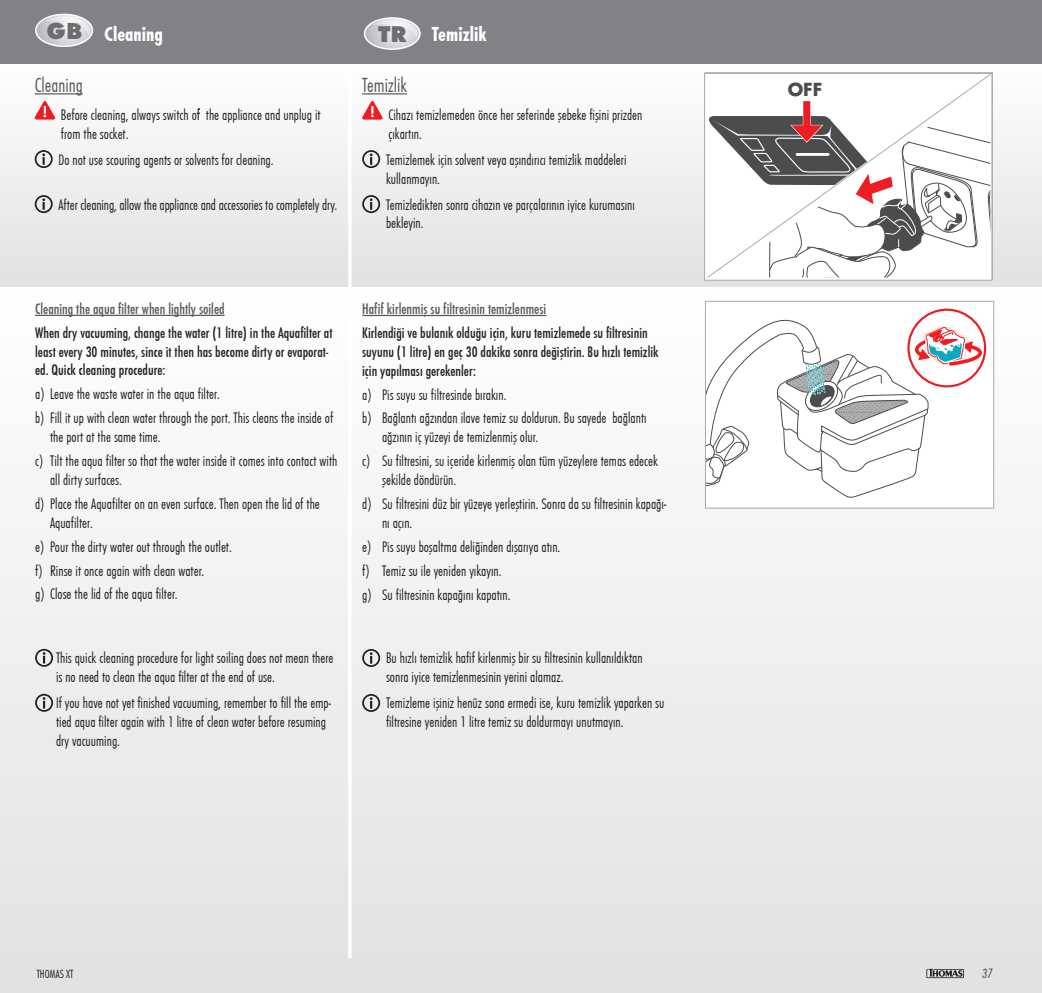
<style>
.page{position:relative;width:1042px;height:993px;background:#fff}
.page>*{position:absolute;margin:0;border:0;box-sizing:border-box;transform-origin:0 0}
.t1{font:800 23.62px "Function";color:#6c6d70}
.t2{font:700 21px "Futura Con";color:#fff}
.t3{font:300 21px "Futura Con";color:#57585a}
.t4{font:700 17.5px "Futura Std";color:#4b4c4d}
.t5{font:300 15.75px/23.8px "Futura Con";color:#231f20}
.t6{font:500 15.75px/18.9px "Futura Con";color:#231f20}
.t7{font:500 15.75px "Futura Con";color:#57585a}
.t8{font:14px "Futura Con Boo Obl";color:#57585a}
.t9{font:300 12.25px "Futura Con";color:#231f20}
.s1{font-family:"Function";font-weight:800;font-size:24.15px;color:#6c6d70}
</style>
<div class="page">
<div style="left:0;top:63px;width:1042px;height:225px;background:linear-gradient(to bottom,#fefefe,#dfe0e3)"></div>
<div style="left:0;top:0;width:1042px;height:63px;background:#808285"></div>
<div style="left:0;top:288px;width:1042px;height:704px;background:linear-gradient(to bottom,#fefefe,#e0e1e3)"></div>
<svg style="left:0;top:63px;width:1px;height:225px"></svg>
<div style="left:35px;top:14px;width:58px;height:33px;border:2px solid #fff;border-radius:50%"></div>
<svg style="left:36px;top:14px;width:56px;height:32px"></svg>
<hr style="left:35px;top:93px;width:48px;height:1px;background:#57585a">
<svg style="left:34px;top:101px;width:22px;height:18px"></svg>
<div style="left:35px;top:150px;width:18px;height:18px;border:2px solid #231f20;border-radius:50%"></div>
<svg style="left:42px;top:153px;width:3px;height:12px"></svg>
<div style="left:35px;top:195px;width:18px;height:18px;border:2px solid #231f20;border-radius:50%"></div>
<svg style="left:42px;top:198px;width:3px;height:12px"></svg>
<hr style="left:35px;top:314px;width:190px;height:2px;background:#57585a">
<div style="left:35px;top:648px;width:18px;height:18px;border:2px solid #231f20;border-radius:50%"></div>
<svg style="left:43px;top:652px;width:2px;height:11px"></svg>
<div style="left:35px;top:693px;width:18px;height:18px;border:2px solid #231f20;border-radius:50%"></div>
<svg style="left:43px;top:697px;width:2px;height:11px"></svg>
<hr style="left:362px;top:93px;width:45px;height:1px;background:#57585a">
<svg style="left:362px;top:101px;width:21px;height:18px"></svg>
<div style="left:362px;top:150px;width:18px;height:18px;border:2px solid #231f20;border-radius:50%"></div>
<svg style="left:370px;top:153px;width:2px;height:12px"></svg>
<div style="left:362px;top:195px;width:18px;height:18px;border:2px solid #231f20;border-radius:50%"></div>
<svg style="left:370px;top:198px;width:2px;height:12px"></svg>
<hr style="left:362px;top:315px;width:184px;height:1px;background:#57585a">
<div style="left:362px;top:648px;width:18px;height:18px;border:2px solid #231f20;border-radius:50%"></div>
<svg style="left:370px;top:652px;width:2px;height:11px"></svg>
<div style="left:362px;top:693px;width:18px;height:18px;border:2px solid #231f20;border-radius:50%"></div>
<svg style="left:370px;top:697px;width:2px;height:11px"></svg>
<div style="left:364px;top:17px;width:57px;height:33px;border:1px solid #fff;border-radius:50%"></div>
<svg style="left:364px;top:18px;width:56px;height:31px"></svg>
<svg style="left:706px;top:73px;width:285px;height:205px"></svg>
<svg style="left:708px;top:97px;width:282px;height:180px"></svg>
<div style="left:705px;top:301px;width:288px;height:207px;background:#fff"></div>
<div style="left:705px;top:301px;width:289px;height:207px;border:1px solid #a8a9ad"></div>
<svg style="left:705px;top:314px;width:278px;height:184px"></svg>
<div style="left:907px;top:308px;width:79px;height:79px;border:2px solid #ee1d23;border-radius:50%"></div>
<hr style="left:348px;top:74px;width:3px;height:883px;background:#fff">
<svg style="left:926px;top:968px;width:38px;height:9px"></svg>
<h2 class="t2" style="left:47px;top:19px;width:118px"><span class="s1">GB</span> Cleaning</h2>
<h2 class="t3" style="left:35px;top:71px;width:49px">Cleaning</h2>
<p class="t5" style="left:61px;top:104px;width:261px;line-height:18.9px">Before cleaning, always switch off the appliance and unplug it from the socket.</p>
<p class="t5" style="left:59px;top:147px;width:217px">Do not use scouring agents or solvents for cleaning.</p>
<p class="t5" style="left:59px;top:192px;width:280px">After cleaning, allow the appliance and accessories to completely dry.</p>
<h1 class="t1" style="left:378px;top:20px;width:31px">TR</h1>
<h2 class="t2" style="left:432px;top:19px;width:56px">Temizlik</h2>
<h2 class="t3" style="left:362px;top:71px;width:46px">Temizlik</h2>
<p class="t5" style="left:388px;top:104px;width:256px;line-height:18.9px">Cihazı temizlemeden önce her seferinde şebeke fişini prizden çıkartın.</p>
<p class="t5" style="left:386px;top:149px;width:242px;line-height:18.9px">Temizlemek için solvent veya aşındırıcı temizlik maddeleri kullanmayın.</p>
<p class="t5" style="left:386px;top:194px;width:250px;line-height:18.9px">Temizledikten sonra cihazın ve parçalarının iyice kurumasını bekleyin.</p>
<p class="t7" style="left:35px;top:298px;width:191px">Cleaning the aqua filter when lightly soiled</p>
<p class="t6" style="left:35px;top:322px;width:299px">When dry vacuuming, change the water (1 litre) in the Aquafilter at least every 30 minutes, since it then has become dirty or evaporat&shy;ed. Quick cleaning procedure:</p>
<p class="t5" style="left:35px;top:381px;width:300px">a) Leave the waste water in the aqua filter.<br>b) Fill it up with clean water through the port. This cleans the inside of</p>
<p class="t5" style="left:35px;top:424px;width:304px;text-indent:15px">the port at the same time.<br>c) Tilt the aqua filter so that the water inside it comes into contact with</p>
<p class="t5" style="left:35px;top:467px;width:286px;text-indent:15px">all dirty surfaces.<br>d) Place the Aquafilter on an even surface. Then open the lid of the</p>
<p class="t5" style="left:35px;top:510px;width:198px;text-indent:15px">Aquafilter.<br>e) Pour the dirty water out through the outlet. f) Rinse it once again with clean water.<br>g) Close the lid of the aqua filter.</p>
<p class="t5" style="left:56px;top:647px;width:279px;line-height:18.9px">This quick cleaning procedure for light soiling does not mean there is no need to clean the aqua filter at the end of use.</p>
<p class="t5" style="left:56px;top:692px;width:276px;line-height:18.9px">If you have not yet finished vacuuming, remember to fill the emp&shy;tied aqua filter again with 1 litre of clean water before resuming dry vacuuming.</p>
<p class="t7" style="left:362px;top:298px;width:185px">Hafif kirlenmiş su filtresinin temizlenmesi</p>
<p class="t6" style="left:362px;top:322px;width:298px">Kirlendiği ve bulanık olduğu için, kuru temizlemede su filtresinin suyunu (1 litre) en geç 30 dakika sonra değiştirin. Bu hızlı temizlik için yapılması gerekenler:</p>
<p class="t5" style="left:362px;top:381px;width:286px">a) Pis suyu su filtresinde bırakın.<br>b) Bağlantı ağzından ilave temiz su doldurun. Bu sayede bağlantı</p>
<p class="t5" style="left:362px;top:424px;width:297px;text-indent:20px">ağzının iç yüzeyi de temizlenmiş olur.<br>c) Su filtresini, su içeride kirlenmiş olan tüm yüzeylere temas edecek</p>
<p class="t5" style="left:362px;top:467px;width:305px;text-indent:20px">şekilde döndürün.<br>d) Su filtresini düz bir yüzeye yerleştirin. Sonra da su filtresinin kapağı-</p>
<p class="t5" style="left:362px;top:510px;width:200px;text-indent:20px">nı açın.<br>e) Pis suyu boşaltma deliğinden dışarıya atın. f) Temiz su ile yeniden yıkayın.<br>g) Su filtresinin kapağını kapatın.</p>
<p class="t5" style="left:386px;top:648px;width:258px;line-height:18.9px">Bu hızlı temizlik hafif kirlenmiş bir su filtresinin kullanıldıktan sonra iyice temizlenmesinin yerini alamaz.</p>
<p class="t5" style="left:386px;top:693px;width:280px;line-height:18.9px">Temizleme işiniz henüz sona ermedi ise, kuru temizlik yaparken su filtresine yeniden 1 litre temiz su doldurmayı unutmayın.</p>
<p class="t4" style="left:788px;top:78px;width:36px">OFF</p>
<p class="t9" style="left:37px;top:965px;width:38px">THOMAS XT</p>
<p class="t8" style="left:982px;top:963px;width:12px">37</p>
</div>
